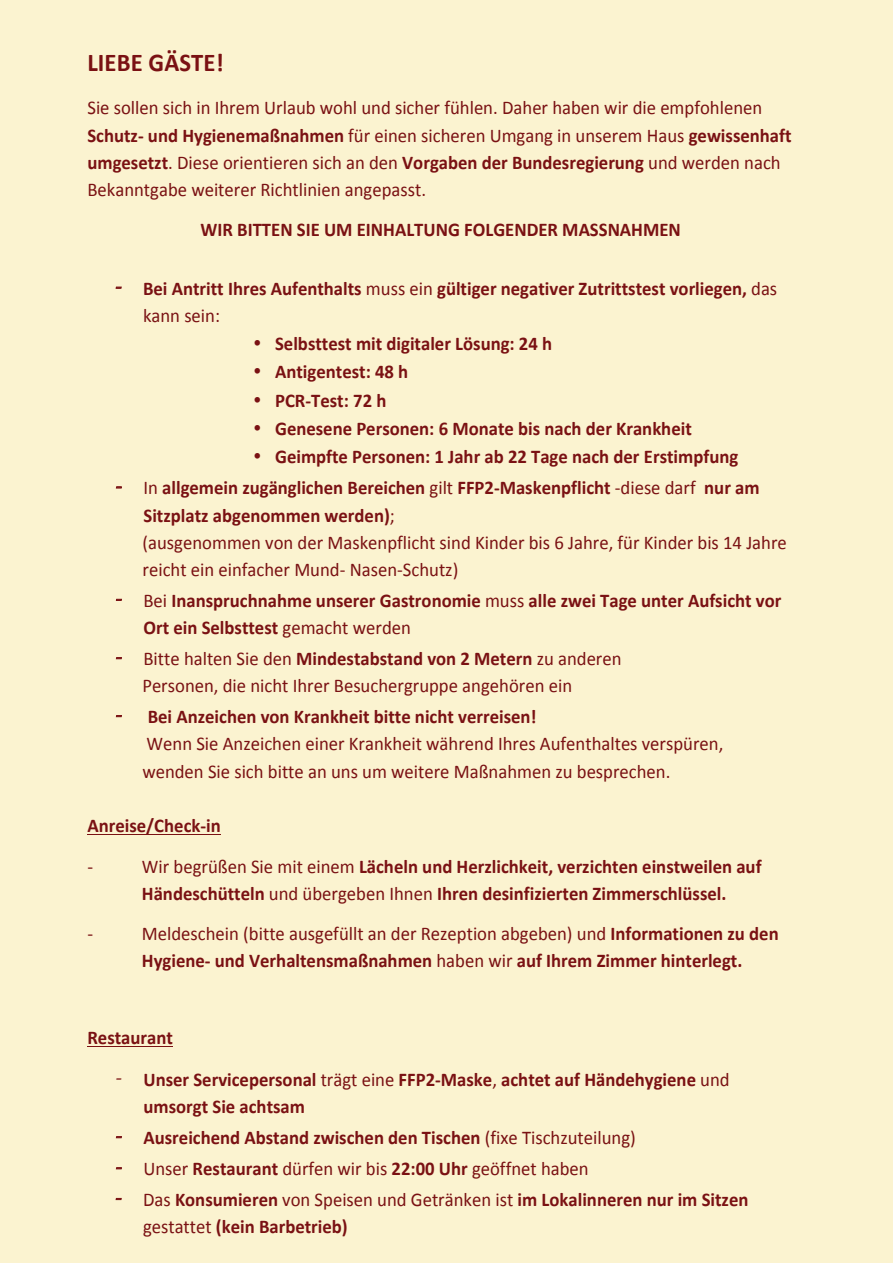
<style>
.page{position:relative;width:893px;height:1263px;background:#fbf3d0}
.page>*{position:absolute;margin:0;border:0;box-sizing:border-box;transform-origin:0 0}
.t1{font:700 25.65px "Calibri";letter-spacing:.005em;color:#7a1113;scale:.96 1}
.t2{font:700 19.5px/27.2px "Calibri";color:#7a1113;scale:.96 1}
.t3{font:19.5px/27.2px "Calibri";color:#7a1113;scale:.96 1}
.s1{font-weight:700}
.s2{font-family:"Euphemia UCAS";font-weight:400}
.s3{font-weight:400}
.s4{font-family:"Euphemia UCAS"}
</style>
<div class="page">
<hr style="left:87px;top:834px;width:134px;height:1px;background:#7a1113">
<hr style="left:87px;top:1046px;width:86px;height:1px;background:#7a1113">
<h1 class="t1" style="left:87px;top:46px;width:144px">LIEBE GÄSTE!</h1>
<p class="t3" style="left:87px;top:94px;width:735px">Sie sollen sich in Ihrem Urlaub wohl und sicher fühlen. Daher haben wir die empfohlenen <span class="s1">Schutz- und Hygienemaßnahmen</span> für einen sicheren Umgang in unserem Haus <span class="s1">gewissenhaft umgesetzt</span>. Diese orientieren sich an den <span class="s1">Vorgaben der Bundesregierung</span> und werden nach Bekanntgabe weiterer Richtlinien angepasst.</p>
<p class="t2" style="left:201px;top:216px;width:502px">WIR BITTEN SIE UM EINHALTUNG FOLGENDER MASSNAHMEN</p>
<p class="t2" style="left:143px;top:274px;width:662px;text-indent:-28px"><span class="s2">-</span> Bei Antritt Ihres Aufenthalts <span class="s3">muss ein</span> gültiger negativer Zutrittstest vorliegen, <span class="s3">das kann sein:</span></p>
<p class="t2" style="left:253px;top:330px;width:313px">• Selbsttest mit digitaler Lösung: 24 h</p>
<p class="t2" style="left:253px;top:358px;width:163px">• Antigentest: 48 h</p>
<p class="t2" style="left:253px;top:386px;width:140px">• PCR-Test: 72 h</p>
<p class="t2" style="left:253px;top:415px;width:459px">• Genesene Personen: 6 Monate bis nach der Krankheit</p>
<p class="t2" style="left:253px;top:443px;width:507px">• Geimpfte Personen: 1 Jahr ab 22 Tage nach der Erstimpfung</p>
<p class="t3" style="left:143px;top:474px;width:673px;text-indent:-27px"><span class="s4">-</span> In <span class="s1">allgemein zugänglichen Bereichen</span> gilt <span class="s1">FFP2-Maskenpflicht</span> -diese darf <span class="s1">nur am Sitzplatz abgenommen werden)</span>;<br>(ausgenommen von der Maskenpflicht sind Kinder bis 6 Jahre, für Kinder bis 14 Jahre reicht ein einfacher Mund- Nasen-Schutz)</p>
<p class="t2" style="left:143px;top:586px;width:666px;line-height:27.6px;text-indent:-28px"><span class="s2">-</span> <span class="s3">Bei</span> Inanspruchnahme unserer Gastronomie <span class="s3">muss</span> alle zwei Tage unter Aufsicht vor<br>Ort ein Selbsttest <span class="s3">gemacht werden</span></p>
<p class="t3" style="left:142px;top:645px;width:501px;text-indent:-27px"><span class="s4">-</span> Bitte halten Sie den <span class="s1">Mindestabstand von 2 Metern</span> zu anderen<br>Personen, die nicht Ihrer Besuchergruppe angehören ein</p>
<p class="t3" style="left:142px;top:703px;width:607px;text-indent:-27px"><span class="s4">-</span> <span class="s1">Bei Anzeichen von Krankheit bitte nicht verreisen!<br></span>Wenn Sie Anzeichen einer Krankheit während Ihres Aufenthaltes verspüren, wenden Sie sich bitte an uns um weitere Maßnahmen zu besprechen.</p>
<p class="t2" style="left:87px;top:812px;width:140px">Anreise/Check-in</p>
<p class="t3" style="left:87px;top:853px;width:7px">-</p>
<p class="t2" style="left:142px;top:853px;width:647px"><span class="s3">Wir begrüßen Sie mit einem</span> Lächeln und Herzlichkeit, verzichten einstweilen auf<br>Händeschütteln <span class="s3">und übergeben Ihnen</span> Ihren desinfizierten Zimmerschlüssel.</p>
<p class="t3" style="left:87px;top:920px;width:7px">-</p>
<p class="t2" style="left:142px;top:920px;width:665px"><span class="s3">Meldeschein (bitte ausgefüllt an der Rezeption abgeben) und</span> Informationen zu den<br>Hygiene- und Verhaltensmaßnahmen <span class="s3">haben wir</span> auf Ihrem Zimmer hinterlegt.</p>
<p class="t2" style="left:87px;top:1024px;width:91px">Restaurant</p>
<p class="t2" style="left:143px;top:1066px;width:612px;text-indent:-28px"><span class="s2">-</span> Unser Servicepersonal <span class="s3">trägt eine</span> FFP2-Maske<span class="s3">,</span> achtet auf Händehygiene <span class="s3">und </span>umsorgt Sie achtsam</p>
<p class="t2" style="left:115px;top:1124px;width:544px"><span class="s2">-</span> Ausreichend Abstand zwischen den Tischen <span class="s3">(fixe Tischzuteilung)</span></p>
<p class="t3" style="left:115px;top:1155px;width:494px"><span class="s4">-</span> Unser <span class="s1">Restaurant</span> dürfen wir bis <span class="s1">22:00 Uhr</span> geöffnet haben</p>
<p class="t2" style="left:143px;top:1186px;width:632px;text-indent:-28px"><span class="s2">-</span> <span class="s3">Das</span> Konsumieren <span class="s3">von Speisen und Getränken ist</span> im Lokalinneren nur im Sitzen <span class="s3">gestattet</span> (kein Barbetrieb)</p>
</div>
